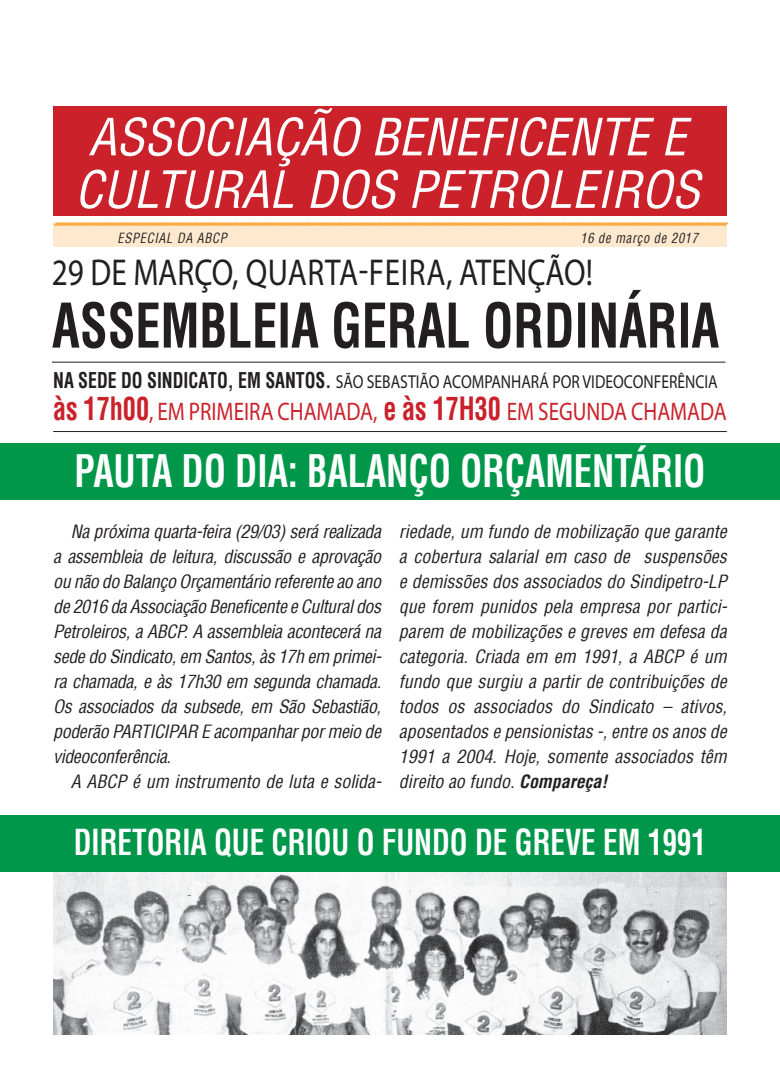
<style>
.page{position:relative;width:780px;height:1088px;background:#fff}
.page>*{position:absolute;margin:0;border:0;box-sizing:border-box;transform-origin:0 0}
.Titulo_abre{font:700 condensed 60px "Helvetica";color:#231f20;scale:.83 1}
.t1{font:italic condensed 50px "Helvetica";color:#fff}
.Titulo_abre-2{font:700 condensed 43.75px "Helvetica";color:#fff;scale:.83 1}
.Titulo_abre-3{font:37.5px "Myriad Pro";color:#231f20;scale:.83 1}
.Titulo_abre-4{font:700 condensed 35px "Helvetica";color:#fff;scale:.83 1}
.Titulo_abre-5{font:25.38px "Myriad Pro";color:#cb212a;scale:.83 1}
.Titulo_abre-6{font:18.75px "Myriad Pro";color:#231f20;scale:.83 1}
.Texto{font:italic condensed 17.88px/25px "Helvetica";color:#231f20;text-align:justify}
.t2{font:italic condensed 13.75px "Helvetica";letter-spacing:.06em;color:#231f20;scale:.9 1}
.s1{font-family:"Helvetica";font-weight:700;font-stretch:condensed;font-size:21.25px}
.s2{font-family:"Helvetica";font-weight:700;font-stretch:condensed;font-size:31.38px}
.s3{font-weight:700}
</style>
<div class="page">
<div style="left:53px;top:223px;width:673px;height:24px;background:#fee9cf"></div>
<svg style="left:53px;top:222px;width:675px;height:5px"></svg>
<div style="left:53px;top:106px;width:674px;height:110px;background:#cb212a"></div>
<div style="left:0;top:443px;width:780px;height:57px;background:#00974a"></div>
<hr style="left:53px;top:431px;width:673px;height:1px;background:#231f20">
<hr style="left:52px;top:362px;width:673px;height:1px;background:#231f20">
<img style="left:53px;top:871px;width:673px;height:163px">
<div style="left:0;top:815px;width:780px;height:56px;background:#00974a"></div>
<p class="t1" style="left:88px;top:106px;width:599px">ASSOCIAÇÃO BENEFICENTE E</p>
<p class="t1" style="left:75px;top:158px;width:626px">CULTURAL DOS PETROLEIROS</p>
<p class="t2" style="left:117px;top:229px;width:123px">ESPECIAL DA ABCP</p>
<p class="t2" style="left:580px;top:229px;width:132px">16 de março de 2017</p>
<p class="Titulo_abre-3" style="left:52px;top:249px;width:653px">29 DE MARÇO, QUARTA-FEIRA, ATENÇÃO!</p>
<p class="Titulo_abre" style="left:52px;top:286px;width:805px">ASSEMBLEIA GERAL ORDINÁRIA</p>
<p class="Titulo_abre-6" style="left:53px;top:370px;width:802px"><span class="s1">NA SEDE DO SINDICATO, EM SANTOS.</span> SÃO SEBASTIÃO ACOMPANHARÁ POR VIDEOCONFERÊNCIA</p>
<p class="Titulo_abre-5" style="left:53px;top:396px;width:813px"><span class="s2">às 17h00</span>, EM PRIMEIRA CHAMADA, <span class="s2">e às 17H30</span> EM SEGUNDA CHAMADA</p>
<p class="Titulo_abre-2" style="left:74px;top:444px;width:762px">PAUTA DO DIA: BALANÇO ORÇAMENTÁRIO</p>
<p class="Texto" style="left:53px;top:519px;width:330px;text-indent:18px">Na próxima quarta-feira (29/03) será realizada a assembleia de leitura, discussão e aprovação ou não do Balanço Orçamentário referente ao ano de 2016 da Associação Beneficente e Cultural dos Petroleiros, a ABCP. A assembleia acontecerá na sede do Sindicato, em Santos, às 17h em primei&shy;ra chamada, e às 17h30 em segunda chamada.<br>Os associados da subsede, em São Sebastião, poderão PARTICIPAR E acompanhar por meio de videoconferência.</p>
<p class="Texto" style="left:71px;top:769px;width:312px">A ABCP é um instrumento de luta e solida-</p>
<p class="Texto" style="left:399px;top:519px;width:330px">riedade, um fundo de mobilização que garante a cobertura salarial em caso de suspensões e demissões dos associados do Sindipetro-LP que forem punidos pela empresa por partici&shy;parem de mobilizações e greves em defesa da categoria. Criada em em 1991, a ABCP é um fundo que surgiu a partir de contribuições de todos os associados do Sindicato – ativos, aposentados e pensionistas -, entre os anos de 1991 a 2004. Hoje, somente associados têm direito ao fundo. <span class="s3">Compareça!</span></p>
<p class="Titulo_abre-4" style="left:74px;top:820px;width:763px">DIRETORIA QUE CRIOU O FUNDO DE GREVE EM 1991</p>
</div>
